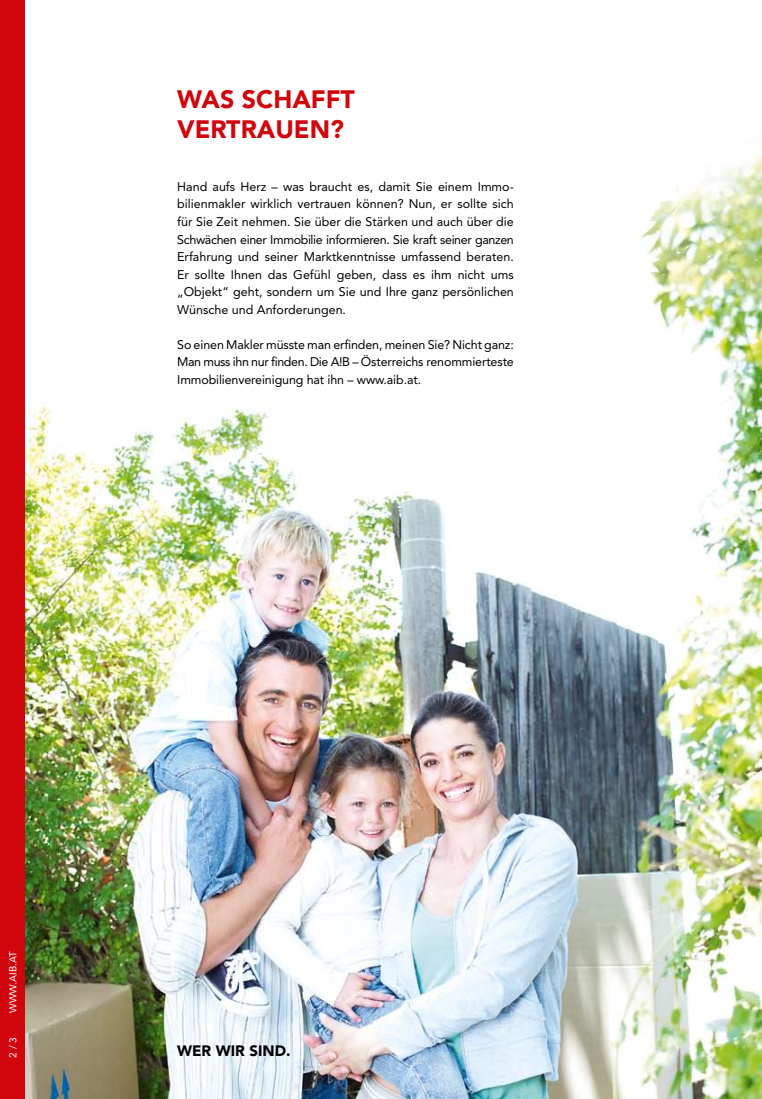
<style>
.page{position:relative;width:762px;height:1099px;background:#fff}
.page>*{position:absolute;margin:0;border:0;box-sizing:border-box;transform-origin:0 0}
.t1{font:900 25px/30px "Avenir";color:#d1050c}
.t2{font:900 15px "Avenir";color:#000}
.t3{font:12.5px/17.5px "Avenir";letter-spacing:-.01em;color:#000;text-align:justify}
.t4{font:10px "Avenir";color:#fff}
</style>
<div class="page">
<img style="left:25px;top:151px;width:737px;height:947px">
<div style="left:0;top:0;width:25px;height:1098px;background:#d1050c"></div>
<h1 class="t1" style="left:177px;top:85px;width:179px">WAS SCHAFFT<br>VERTRAUEN?</h1>
<p class="t3" style="left:177px;top:178px;width:338px">Hand aufs Herz – was braucht es, damit Sie einem Immo&shy;bilienmakler wirklich vertrauen können? Nun, er sollte sich für Sie Zeit nehmen. Sie über die Stärken und auch über die Schwächen einer Immobilie informieren. Sie kraft seiner ganzen Erfahrung und seiner Marktkenntnisse umfassend beraten.<br>Er sollte Ihnen das Gefühl geben, dass es ihm nicht ums „Objekt“ geht, sondern um Sie und Ihre ganz persönlichen Wünsche und Anforderungen.</p>
<p class="t3" style="left:177px;top:335px;width:338px">So einen Makler müsste man erfinden, meinen Sie? Nicht ganz:<br>Man muss ihn nur finden. Die A!B – Österreichs renommierteste Immobilienvereinigung hat ihn – www.aib.at.</p>
<p class="t4" style="left:7px;top:1012px;width:63px;rotate:-90deg">WWW.AIB.AT</p>
<p class="t4" style="left:7px;top:1057px;width:22px;rotate:-90deg">2 / 3</p>
<p class="t2" style="left:177px;top:1041px;width:115px">WER WIR SIND.</p>
</div>
